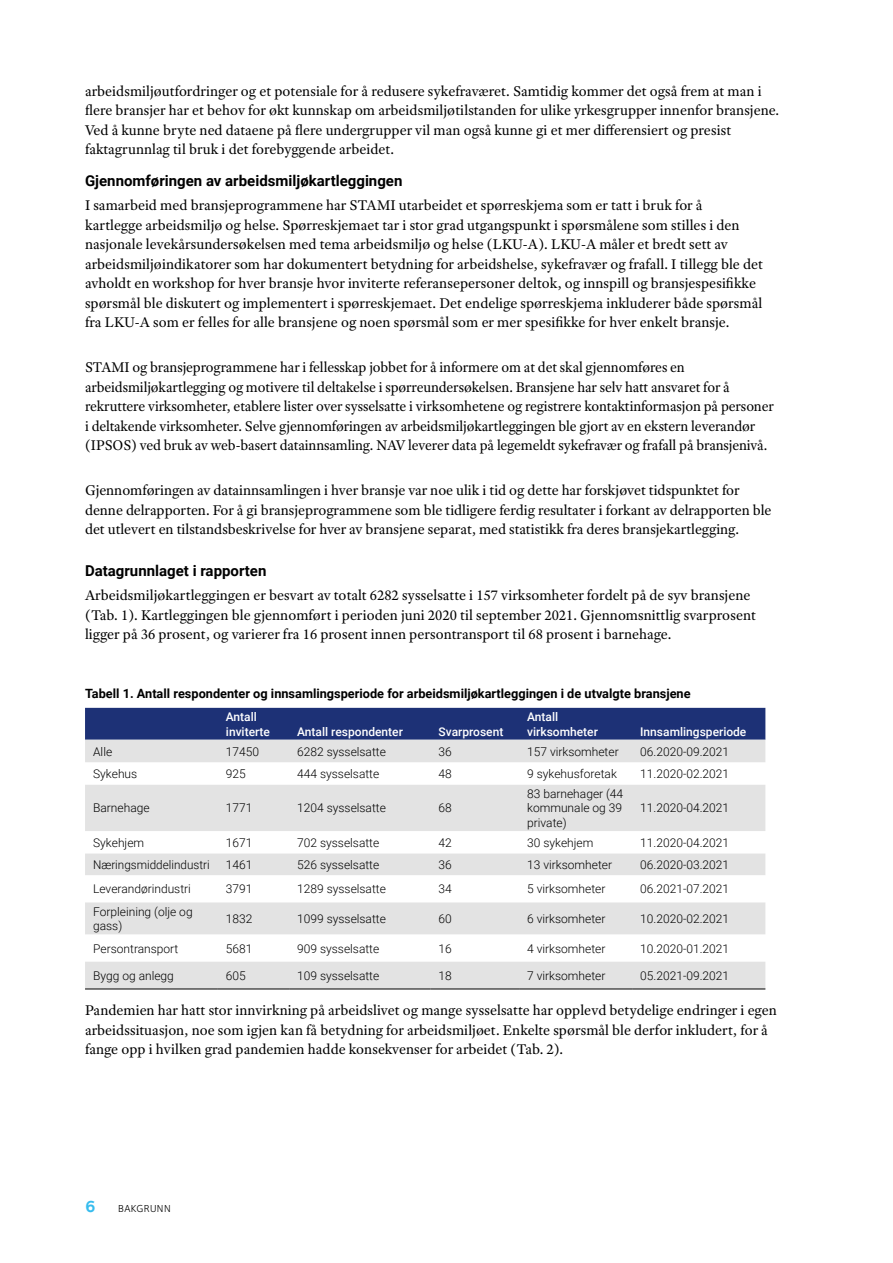
<style>
.page{position:relative;width:893px;height:1263px;background:#fff}
.page>*{position:absolute;margin:0;border:0;box-sizing:border-box;transform-origin:0 0}
.t1{font:700 16.5px "Foundry Sterling";color:#36bcee}
.Normal_u_avstand{font:15px/19.5px "Adobe Text Pro";color:#000}
.Mellomtittel{font:700 15px "Roboto";color:#000}
.Figurtekst{font:700 12.75px "Roboto";color:#000}
.t2{font:300 12px/14.4px "Roboto";color:#000;text-align:justify}
.t3{font:500 12px/14.4px "Roboto";color:#fff}
.t4{font:10.5px "Foundry Sterling";letter-spacing:.04em;color:#000}
</style>
<div class="page">
<div style="left:85px;top:708px;width:680px;height:32px;background:#1d3176"></div>
<svg style="left:85px;top:740px;width:680px;height:249px;fill:#e3e3e3"></svg>
<hr style="left:85px;top:989px;width:133px;height:1px;background:#000">
<hr style="left:218px;top:989px;width:71px;height:1px;background:#000">
<hr style="left:289px;top:989px;width:142px;height:1px;background:#000">
<hr style="left:431px;top:989px;width:88px;height:1px;background:#000">
<hr style="left:519px;top:989px;width:113px;height:1px;background:#000">
<hr style="left:632px;top:989px;width:133px;height:1px;background:#000">
<p class="Normal_u_avstand" style="left:85px;top:81px;width:696px">arbeidsmiljøutfordringer og et potensiale for å redusere sykefraværet. Samtidig kommer det også frem at man i flere bransjer har et behov for økt kunnskap om arbeidsmiljøtilstanden for ulike yrkesgrupper innenfor bransjene.<br>Ved å kunne bryte ned dataene på flere undergrupper vil man også kunne gi et mer differensiert og presist faktagrunnlag til bruk i det forebyggende arbeidet.</p>
<p class="Mellomtittel" style="left:85px;top:170px;width:319px">Gjennomføringen av arbeidsmiljøkartleggingen</p>
<p class="Normal_u_avstand" style="left:85px;top:195px;width:679px">I samarbeid med bransjeprogrammene har STAMI utarbeidet et spørreskjema som er tatt i bruk for å kartlegge arbeidsmiljø og helse. Spørreskjemaet tar i stor grad utgangspunkt i spørsmålene som stilles i den nasjonale levekårsundersøkelsen med tema arbeidsmiljø og helse (LKU-A). LKU-A måler et bredt sett av arbeidsmiljøindikatorer som har dokumentert betydning for arbeidshelse, sykefravær og frafall. I tillegg ble det avholdt en workshop for hver bransje hvor inviterte referansepersoner deltok, og innspill og bransjespesifikke spørsmål ble diskutert og implementert i spørreskjemaet. Det endelige spørreskjema inkluderer både spørsmål fra LKU-A som er felles for alle bransjene og noen spørsmål som er mer spesifikke for hver enkelt bransje.</p>
<p class="Normal_u_avstand" style="left:85px;top:357px;width:690px">STAMI og bransjeprogrammene har i fellesskap jobbet for å informere om at det skal gjennomføres en arbeidsmiljøkartlegging og motivere til deltakelse i spørreundersøkelsen. Bransjene har selv hatt ansvaret for å rekruttere virksomheter, etablere lister over sysselsatte i virksomhetene og registrere kontaktinformasjon på personer i deltakende virksomheter. Selve gjennomføringen av arbeidsmiljøkartleggingen ble gjort av en ekstern leverandør (IPSOS) ved bruk av web-basert datainnsamling. NAV leverer data på legemeldt sykefravær og frafall på bransjenivå.</p>
<p class="Normal_u_avstand" style="left:85px;top:480px;width:688px">Gjennomføringen av datainnsamlingen i hver bransje var noe ulik i tid og dette har forskjøvet tidspunktet for denne delrapporten. For å gi bransjeprogrammene som ble tidligere ferdig resultater i forkant av delrapporten ble det utlevert en tilstandsbeskrivelse for hver av bransjene separat, med statistikk fra deres bransjekartlegging.</p>
<p class="Mellomtittel" style="left:85px;top:560px;width:183px">Datagrunnlaget i rapporten</p>
<p class="Normal_u_avstand" style="left:85px;top:585px;width:672px">Arbeidsmiljøkartleggingen er besvart av totalt 6282 sysselsatte i 157 virksomheter fordelt på de syv bransjene (Tab. 1). Kartleggingen ble gjennomført i perioden juni 2020 til september 2021. Gjennomsnittlig svarprosent ligger på 36 prosent, og varierer fra 16 prosent innen persontransport til 68 prosent i barnehage.</p>
<p class="Figurtekst" style="left:85px;top:684px;width:607px">Tabell 1. Antall respondenter og innsamlingsperiode for arbeidsmiljøkartleggingen i de utvalgte bransjene</p>
<p class="t3" style="left:226px;top:709px;width:46px">Antall inviterte</p>
<p class="t3" style="left:527px;top:709px;width:72px">Antall virksomheter</p>
<p class="t3" style="left:297px;top:723px;width:107px">Antall respondenter</p>
<p class="t3" style="left:439px;top:723px;width:66px">Svarprosent</p>
<p class="t3" style="left:640px;top:723px;width:108px">Innsamlingsperiode</p>
<p class="t2" style="left:93px;top:743px;width:21px">Alle</p>
<p class="t2" style="left:226px;top:743px;width:35px">17450</p>
<p class="t2" style="left:297px;top:743px;width:90px">6282 sysselsatte</p>
<p class="t2" style="left:439px;top:743px;width:15px">36</p>
<p class="t2" style="left:527px;top:743px;width:93px">157 virksomheter</p>
<p class="t2" style="left:640px;top:743px;width:90px">06.2020-09.2021</p>
<p class="t2" style="left:93px;top:766px;width:46px">Sykehus</p>
<p class="t2" style="left:226px;top:766px;width:21px">925</p>
<p class="t2" style="left:297px;top:766px;width:84px">444 sysselsatte</p>
<p class="t2" style="left:439px;top:766px;width:15px">48</p>
<p class="t2" style="left:527px;top:766px;width:91px">9 sykehusforetak</p>
<p class="t2" style="left:640px;top:766px;width:90px">11.2020-02.2021</p>
<p class="t2" style="left:93px;top:800px;width:58px">Barnehage</p>
<p class="t2" style="left:226px;top:800px;width:28px">1771</p>
<p class="t2" style="left:297px;top:800px;width:90px">1204 sysselsatte</p>
<p class="t2" style="left:439px;top:800px;width:15px">68</p>
<p class="t2" style="left:527px;top:786px;width:98px">83 barnehager (44 kommunale og 39 private)</p>
<p class="t2" style="left:640px;top:800px;width:90px">11.2020-04.2021</p>
<p class="t2" style="left:93px;top:835px;width:53px">Sykehjem</p>
<p class="t2" style="left:226px;top:835px;width:28px">1671</p>
<p class="t2" style="left:297px;top:835px;width:84px">702 sysselsatte</p>
<p class="t2" style="left:439px;top:835px;width:15px">42</p>
<p class="t2" style="left:527px;top:835px;width:68px">30 sykehjem</p>
<p class="t2" style="left:640px;top:835px;width:90px">11.2020-04.2021</p>
<p class="t2" style="left:93px;top:857px;width:118px">Næringsmiddelindustri</p>
<p class="t2" style="left:226px;top:857px;width:28px">1461</p>
<p class="t2" style="left:297px;top:857px;width:84px">526 sysselsatte</p>
<p class="t2" style="left:439px;top:857px;width:15px">36</p>
<p class="t2" style="left:527px;top:857px;width:86px">13 virksomheter</p>
<p class="t2" style="left:640px;top:857px;width:90px">06.2020-03.2021</p>
<p class="t2" style="left:93px;top:881px;width:99px">Leverandørindustri</p>
<p class="t2" style="left:226px;top:881px;width:28px">3791</p>
<p class="t2" style="left:297px;top:881px;width:90px">1289 sysselsatte</p>
<p class="t2" style="left:439px;top:881px;width:15px">34</p>
<p class="t2" style="left:527px;top:881px;width:80px">5 virksomheter</p>
<p class="t2" style="left:640px;top:881px;width:90px">06.2021-07.2021</p>
<p class="t2" style="left:93px;top:904px;width:101px">Forpleining (olje og gass)</p>
<p class="t2" style="left:226px;top:911px;width:28px">1832</p>
<p class="t2" style="left:297px;top:911px;width:90px">1099 sysselsatte</p>
<p class="t2" style="left:439px;top:911px;width:15px">60</p>
<p class="t2" style="left:527px;top:911px;width:80px">6 virksomheter</p>
<p class="t2" style="left:640px;top:911px;width:90px">10.2020-02.2021</p>
<p class="t2" style="left:93px;top:941px;width:87px">Persontransport</p>
<p class="t2" style="left:226px;top:941px;width:28px">5681</p>
<p class="t2" style="left:297px;top:941px;width:84px">909 sysselsatte</p>
<p class="t2" style="left:439px;top:941px;width:15px">16</p>
<p class="t2" style="left:527px;top:941px;width:80px">4 virksomheter</p>
<p class="t2" style="left:640px;top:941px;width:90px">10.2020-01.2021</p>
<p class="t2" style="left:93px;top:968px;width:82px">Bygg og anlegg</p>
<p class="t2" style="left:226px;top:968px;width:21px">605</p>
<p class="t2" style="left:297px;top:968px;width:84px">109 sysselsatte</p>
<p class="t2" style="left:439px;top:968px;width:15px">18</p>
<p class="t2" style="left:527px;top:968px;width:80px">7 virksomheter</p>
<p class="t2" style="left:640px;top:968px;width:90px">05.2021-09.2021</p>
<p class="Normal_u_avstand" style="left:85px;top:1000px;width:693px">Pandemien har hatt stor innvirkning på arbeidslivet og mange sysselsatte har opplevd betydelige endringer i egen arbeidssituasjon, noe som igjen kan få betydning for arbeidsmiljøet. Enkelte spørsmål ble derfor inkludert, for å fange opp i hvilken grad pandemien hadde konsekvenser for arbeidet (Tab. 2).</p>
<p class="t1" style="left:85px;top:1196px;width:12px">6</p>
<p class="t4" style="left:118px;top:1202px;width:14px">BAKG</p>
<p class="t4" style="left:144px;top:1202px;width:28px">RUNN</p>
</div>
